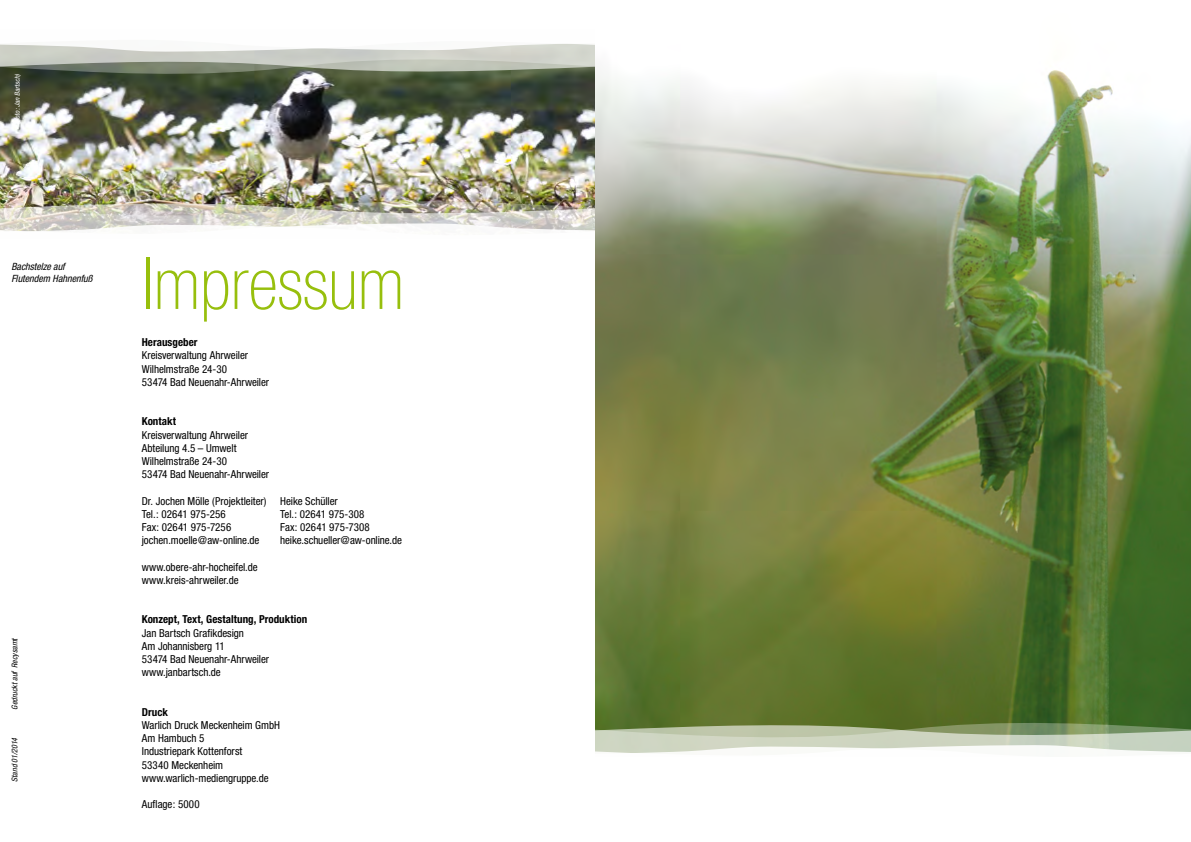
<style>
.page{position:relative;width:1191px;height:842px;background:#fff}
.page>*{position:absolute;margin:0;border:0;box-sizing:border-box;transform-origin:0 0}
.t1{font:100 condensed 72px "Helvetica Neue";color:#97bf0d}
.t2{font:condensed 11px/13.2px "Helvetica Neue";letter-spacing:-.005em;color:#000}
.t3{font:700 condensed 11px "Helvetica Neue";letter-spacing:.005em;color:#000}
.t4{font:italic condensed 10px/12px "Helvetica Neue";color:#000}
.t5{font:italic condensed 8px "Helvetica Neue";color:#000}
.t6{font:italic condensed 7px "Helvetica Neue";color:#fff}
</style>
<div class="page">
<img style="left:0;top:74px;width:595px;height:127px">
<img style="left:0;top:201px;width:595px;height:31px">
<svg style="left:0;top:44px;width:595px;height:30px;background:#b7bbb1"></svg>
<img style="left:595px;top:70px;width:596px;height:653px">
<svg style="left:595px;top:723px;width:596px;height:30px;background:#b9c4a9"></svg>
<p class="t6" style="left:13px;top:124px;width:52px;rotate:-90deg">(Foto: Jan Bartsch)</p>
<p class="t4" style="left:11px;top:260px;width:83px">Bachstelze auf<br>Flutendem Hahnenfuß</p>
<p class="t5" style="left:10px;top:710px;width:74px;rotate:-90deg">Gedruckt auf Recysamt</p>
<p class="t5" style="left:10px;top:782px;width:46px;rotate:-90deg">Stand 01/2014</p>
<h1 class="t1" style="left:142px;top:243px;width:264px">Impressum</h1>
<p class="t3" style="left:142px;top:336px;width:57px">Herausgeber</p>
<p class="t2" style="left:142px;top:349px;width:129px">Kreisverwaltung Ahrweiler<br>Wilhelmstraße 24-30<br>53474 Bad Neuenahr-Ahrweiler</p>
<p class="t3" style="left:142px;top:415px;width:36px">Kontakt</p>
<p class="t2" style="left:142px;top:428px;width:129px">Kreisverwaltung Ahrweiler<br>Abteilung 4.5 – Umwelt<br>Wilhelmstraße 24-30<br>53474 Bad Neuenahr-Ahrweiler</p>
<p class="t2" style="left:142px;top:494px;width:126px">Dr. Jochen Mölle (Projektleiter)<br>Tel.: 02641 975-256<br>Fax: 02641 975-7256 jochen.moelle@aw-online.de</p>
<p class="t2" style="left:142px;top:560px;width:117px">www.obere-ahr-hocheifel.de www.kreis-ahrweiler.de</p>
<p class="t3" style="left:142px;top:613px;width:167px">Konzept, Text, Gestaltung, Produktion</p>
<p class="t2" style="left:142px;top:626px;width:129px">Jan Bartsch Grafikdesign<br>Am Johannisberg 11<br>53474 Bad Neuenahr-Ahrweiler www.janbartsch.de</p>
<p class="t3" style="left:142px;top:705px;width:28px">Druck</p>
<p class="t2" style="left:142px;top:718px;width:140px">Warlich Druck Meckenheim GmbH<br>Am Hambuch 5<br>Industriepark Kottenforst<br>53340 Meckenheim www.warlich-mediengruppe.de</p>
<p class="t2" style="left:142px;top:798px;width:59px">Auflage: 5000</p>
<p class="t2" style="left:280px;top:494px;width:123px">Heike Schüller<br>Tel.: 02641 975-308<br>Fax: 02641 975-7308 heike.schueller@aw-online.de</p>
</div>
